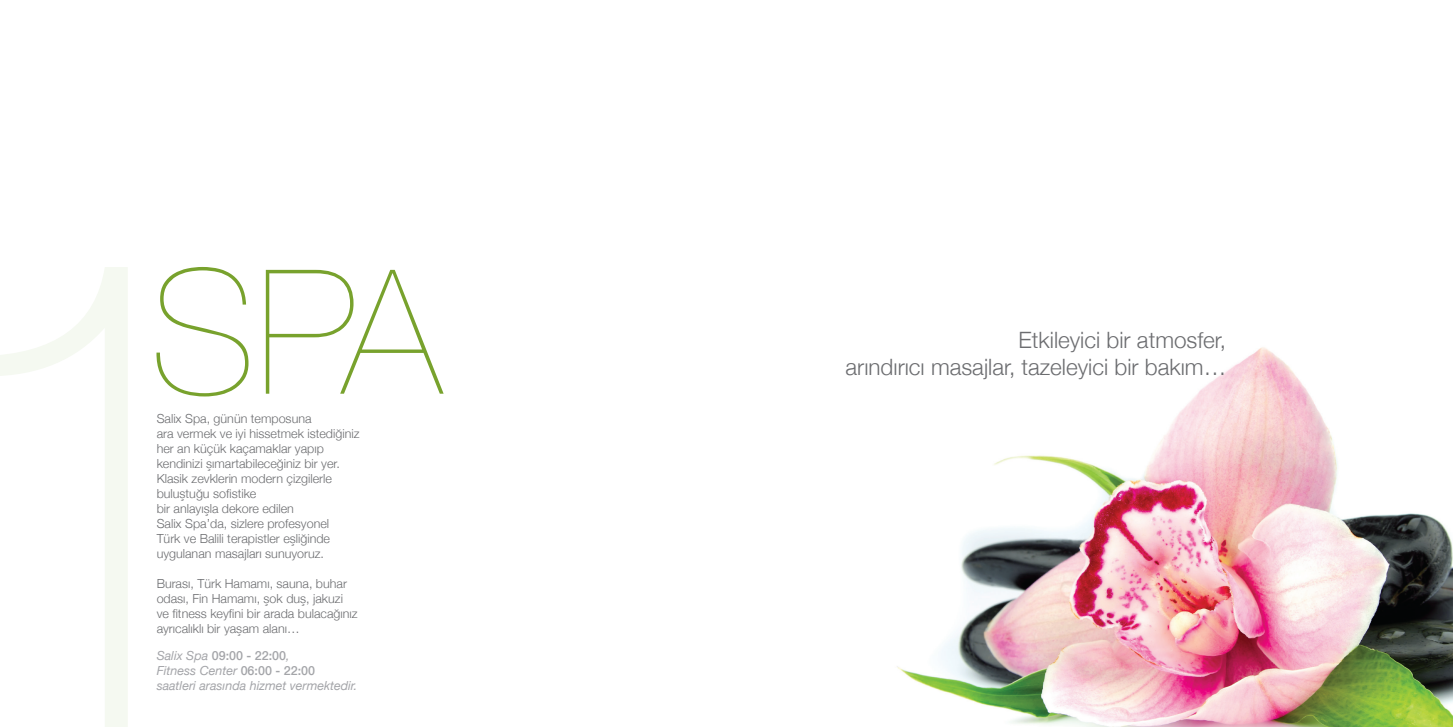
<style>
.page{position:relative;width:1453px;height:727px;background:#fff}
.page>*{position:absolute;margin:0;border:0;box-sizing:border-box;transform-origin:0 0}
.t1{font:200 173.25px "Helvetica Neue";color:#78a22d}
.t2{font:300 22.5px/27px "Helvetica Neue";color:#6c6d70;text-align:right}
.t3{font:300 12.5px/15px "Helvetica Neue";color:#6c6d70}
.t4{font:italic 12.5px/15px "Helvetica Neue";color:#a4a5a9}
.s1{font-weight:500;font-style:normal}
</style>
<div class="page">
<img style="left:897px;top:347px;width:556px;height:379px">
<svg style="left:0;top:267px;width:128px;height:459px"></svg>
<h1 class="t1" style="left:151px;top:197px;width:293px">SPA</h1>
<p class="t3" style="left:157px;top:410px;width:204px">Salix Spa, günün temposuna<br>ara vermek ve iyi hissetmek istediğiniz her an küçük kaçamaklar yapıp kendinizi şımartabileceğiniz bir yer.<br>Klasik zevklerin modern çizgilerle buluştuğu sofistike<br>bir anlayışla dekore edilen<br>Salix Spa’da, sizlere profesyonel<br>Türk ve Balili terapistler eşliğinde uygulanan masajları sunuyoruz.</p>
<p class="t3" style="left:157px;top:575px;width:202px">Burası, Türk Hamamı, sauna, buhar odası, Fin Hamamı, şok duş, jakuzi ve fitness keyfini bir arada bulacağınız ayrıcalıklı bir yaşam alanı…</p>
<p class="t4" style="left:157px;top:649px;width:202px">Salix Spa <span class="s1">09:00 - 22:00</span>,<br>Fitness Center <span class="s1">06:00 - 22:00 </span>saatleri arasında hizmet vermektedir.</p>
<h2 class="t2" style="left:845px;top:325px;width:382px">Etkileyici bir atmosfer,<br>arındırıcı masajlar, tazeleyici bir bakım…</h2>
</div>
